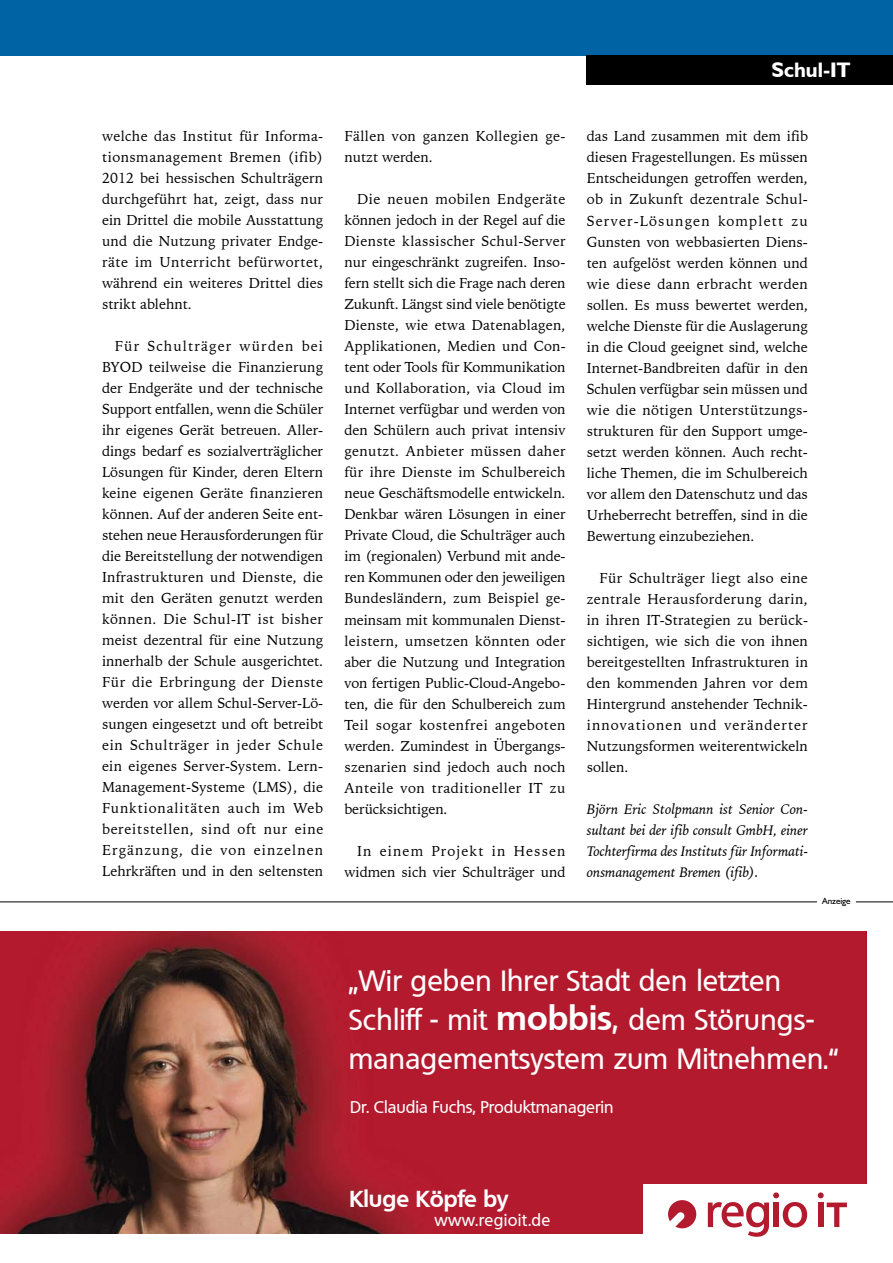
<style>
.page{position:relative;width:893px;height:1263px;background:#fff}
.page>*{position:absolute;margin:0;border:0;box-sizing:border-box;transform-origin:0 0}
.t1{font:500 28.5px/39px "Quebec";letter-spacing:.01em;color:#fff}
.t2{font:700 22.5px "Quebec";color:#fff}
.t3{font:700 21px "Humanist 521 BT";color:#fff}
.t4{font:500 16.5px "Quebec";color:#fff}
.t5{font:500 16.5px "Quebec";letter-spacing:.025em;color:#fff}
.t6{font:14.25px/21px "Iowan Old Style BT";color:#000;text-align:justify}
.t7{font:italic 14.25px/21px "Iowan Old Style BT";letter-spacing:-.005em;color:#000;text-align:justify}
.t8{font:14.25px/21px "Iowan Old Style BT";letter-spacing:.03em;color:#000}
.t9{font:9px "Humanist 521 BT";letter-spacing:-.005em;color:#000}
.s1{font-weight:700;font-size:33px}
.s2{font-size:33px}
</style>
<div class="page">
<hr style="left:0;top:901px;width:893px;height:1px;background:#000">
<div style="left:817px;top:897px;width:38px;height:12px;background:#fff"></div>
<div style="left:0;top:0;width:893px;height:55px;background:#0063a3"></div>
<div style="left:587px;top:55px;width:306px;height:30px;background:#000"></div>
<img style="left:0;top:931px;width:866px;height:302px">
<div style="left:643px;top:1184px;width:250px;height:75px;background:#fff"></div>
<svg style="left:708px;top:1192px;width:99px;height:45px"></svg>
<svg style="left:818px;top:1192px;width:29px;height:35px"></svg>
<svg style="left:668px;top:1200px;width:28px;height:28px"></svg>
<h3 class="t3" style="left:772px;top:57px;width:80px">Schul-IT</h3>
<p class="t6" style="left:102px;top:126px;width:223px">welche das Institut für Informa&shy;tionsmanagement Bremen (ifib)<br>2012 bei hessischen Schulträgern durchgeführt hat, zeigt, dass nur ein Drittel die mobile Ausstattung und die Nutzung privater Endge&shy;räte im Unterricht befürwortet, während ein weiteres Drittel dies strikt ablehnt.</p>
<p class="t6" style="left:102px;top:336px;width:223px;text-indent:13px">Für Schulträger würden bei BYOD teilweise die Finanzierung der Endgeräte und der technische Support entfallen, wenn die Schüler ihr eigenes Gerät betreuen. Aller&shy;dings bedarf es sozialverträglicher Lösungen für Kinder, deren Eltern keine eigenen Geräte finanzieren können. Auf der anderen Seite ent&shy;stehen neue Herausforderungen für die Bereitstellung der notwendigen Infrastrukturen und Dienste, die mit den Geräten genutzt werden können. Die Schul-IT ist bisher meist dezentral für eine Nutzung innerhalb der Schule ausgerichtet.<br>Für die Erbringung der Dienste werden vor allem Schul-Server-Lö&shy;sungen eingesetzt und oft betreibt ein Schulträger in jeder Schule ein eigenes Server-System. Lern-Management-Systeme (LMS), die Funktionalitäten auch im Web bereitstellen, sind oft nur eine Ergänzung, die von einzelnen Lehrkräften und in den seltensten</p>
<p class="t8" style="left:344px;top:126px;width:223px">Fällen von ganzen Kollegien ge&shy;nutzt werden.</p>
<p class="t6" style="left:344px;top:189px;width:223px;text-indent:13px">Die neuen mobilen Endgeräte können jedoch in der Regel auf die Dienste klassischer Schul-Server nur eingeschränkt zugreifen. Inso&shy;fern stellt sich die Frage nach deren Zukunft. Längst sind viele benötigte Dienste, wie etwa Datenablagen, Applikationen, Medien und Con&shy;tent oder Tools für Kommunikation und Kollaboration, via Cloud im Internet verfügbar und werden von den Schülern auch privat intensiv genutzt. Anbieter müssen daher für ihre Dienste im Schulbereich neue Geschäftsmodelle entwickeln.<br>Denkbar wären Lösungen in einer Private Cloud, die Schulträger auch im (regionalen) Verbund mit ande&shy;ren Kommunen oder den jeweiligen Bundesländern, zum Beispiel ge&shy;meinsam mit kommunalen Dienst&shy;leistern, umsetzen könnten oder aber die Nutzung und Integration von fertigen Public-Cloud-Angebo&shy;ten, die für den Schulbereich zum Teil sogar kostenfrei angeboten werden. Zumindest in Übergangs&shy;szenarien sind jedoch auch noch Anteile von traditioneller IT zu berücksichtigen.</p>
<p class="t6" style="left:344px;top:840px;width:223px;text-align:right">In einem Projekt in Hessen widmen sich vier Schulträger und</p>
<p class="t6" style="left:587px;top:126px;width:223px">das Land zusammen mit dem ifib diesen Fragestellungen. Es müssen Entscheidungen getroffen werden, ob in Zukunft dezentrale Schul-Server-Lösungen komplett zu Gunsten von webbasierten Diens&shy;ten aufgelöst werden können und wie diese dann erbracht werden sollen. Es muss bewertet werden, welche Dienste für die Auslagerung in die Cloud geeignet sind, welche Internet-Bandbreiten dafür in den Schulen verfügbar sein müssen und wie die nötigen Unterstützungs&shy;strukturen für den Support umge&shy;setzt werden können. Auch recht&shy;liche Themen, die im Schulbereich vor allem den Datenschutz und das Urheberrecht betreffen, sind in die Bewertung einzubeziehen.</p>
<p class="t6" style="left:587px;top:567px;width:223px;text-indent:13px">Für Schulträger liegt also eine zentrale Herausforderung darin, in ihren IT-Strategien zu berück&shy;sichtigen, wie sich die von ihnen bereitgestellten Infrastrukturen in den kommenden Jahren vor dem Hintergrund anstehender Technik&shy;innovationen und veränderter Nutzungsformen weiterentwickeln sollen.</p>
<p class="t7" style="left:587px;top:798px;width:223px">Björn Eric Stolpmann ist Senior Con&shy;sultant bei der ifib consult GmbH, einer Tochterfirma des Instituts für Informati&shy;onsmanagement Bremen (ifib).</p>
<p class="t9" style="left:822px;top:895px;width:30px">Anzeige</p>
<h1 class="t1" style="left:349px;top:960px;width:491px">„Wir geben Ihrer Stadt den letzten<br>Schliff - mit <span class="s1">mobbis</span><span class="s2">,</span> dem Störungs&shy;managementsystem zum Mitnehmen.“</h1>
<p class="t4" style="left:350px;top:1096px;width:265px">Dr. Claudia Fuchs, Produktmanagerin</p>
<h2 class="t2" style="left:349px;top:1184px;width:160px">Kluge Köpfe by</h2>
<p class="t5" style="left:434px;top:1210px;width:117px">www.regioit.de</p>
</div>
